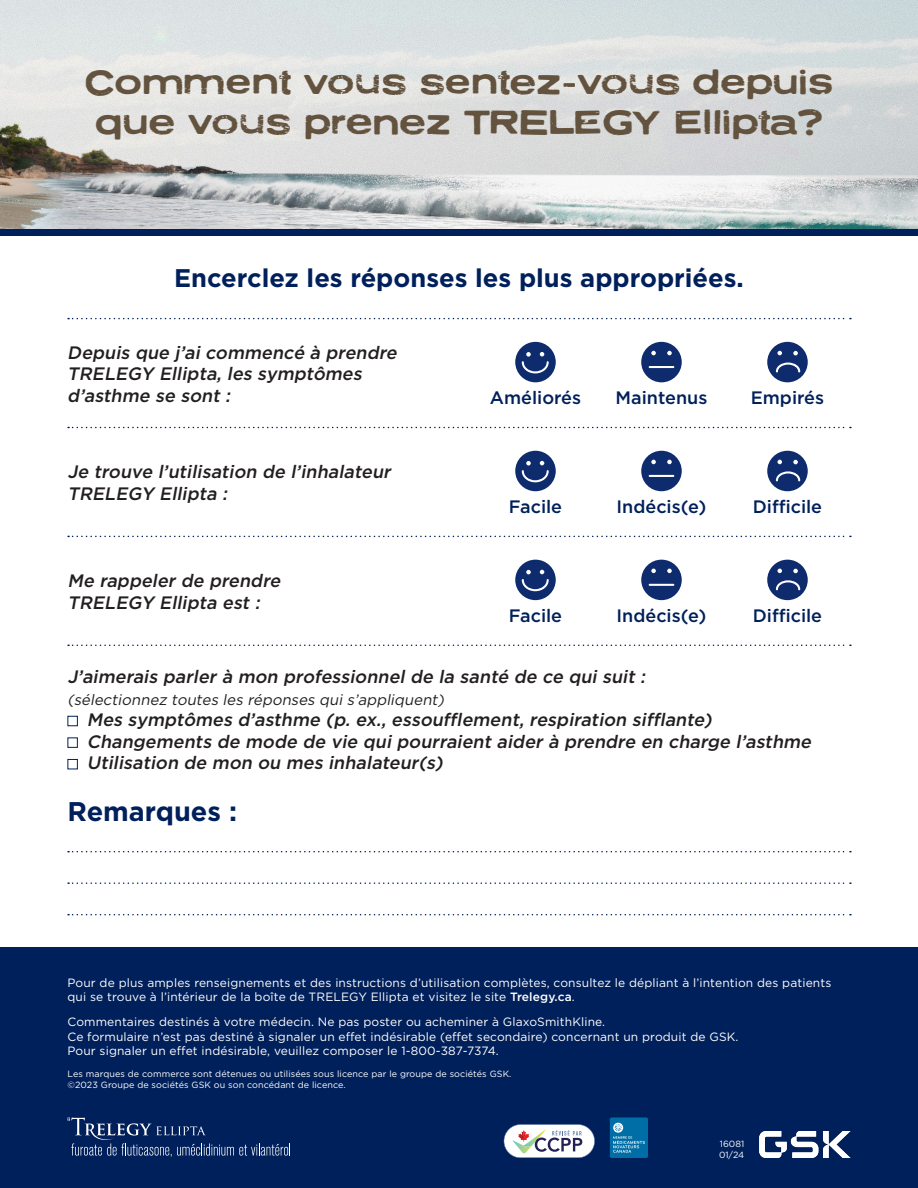
<style>
.page{position:relative;width:918px;height:1188px;background:#fff}
.page>*{position:absolute;margin:0;border:0;box-sizing:border-box;transform-origin:0 0}
.t1{font:36px/40.5px "Neuzon";color:#63523e;text-align:center}
.t2{font:700 27px "Gotham";color:#00205b}
.t3{font:700 25.5px "Gotham";color:#00205b}
.t4{font:italic 500 18px/21.6px "Gotham";color:#231f20}
.t5{font:500 18px "Gotham";color:#00205b}
.t6{font:italic 15px "Gotham";color:#231f20}
.t7{font:12px/14.4px "Gotham";letter-spacing:.01em;color:#fff}
.t8{font:9px/10.8px "Gotham";letter-spacing:.01em;color:#fff}
.s1{font-weight:500}
</style>
<div class="page">
<img style="left:0;top:0;width:918px;height:230px">
<div style="left:0;top:230px;width:918px;height:6px;background:#00205b"></div>
<svg style="left:68px;top:318px;width:783px;height:1px"></svg>
<svg style="left:68px;top:427px;width:783px;height:1px"></svg>
<svg style="left:68px;top:536px;width:783px;height:1px"></svg>
<svg style="left:68px;top:645px;width:783px;height:1px"></svg>
<svg style="left:68px;top:851px;width:783px;height:1px"></svg>
<svg style="left:68px;top:882px;width:783px;height:2px"></svg>
<svg style="left:68px;top:914px;width:783px;height:1px"></svg>
<div style="left:767px;top:342px;width:41px;height:40px;background:#0d2b6d;border-radius:50%"></div>
<svg style="left:793px;top:351px;width:5px;height:4px"></svg>
<svg style="left:777px;top:351px;width:5px;height:4px"></svg>
<svg style="left:776px;top:363px;width:24px;height:9px"></svg>
<div style="left:641px;top:342px;width:41px;height:40px;background:#0d2b6d;border-radius:50%"></div>
<svg style="left:651px;top:351px;width:5px;height:4px"></svg>
<svg style="left:667px;top:351px;width:5px;height:4px"></svg>
<hr style="left:649px;top:366px;width:25px;height:2px;background:#fff">
<div style="left:515px;top:342px;width:41px;height:40px;background:#0d2b6d;border-radius:50%"></div>
<svg style="left:522px;top:352px;width:27px;height:21px"></svg>
<div style="left:767px;top:451px;width:41px;height:40px;background:#0d2b6d;border-radius:50%"></div>
<svg style="left:793px;top:460px;width:5px;height:4px"></svg>
<svg style="left:777px;top:460px;width:5px;height:4px"></svg>
<svg style="left:776px;top:471px;width:24px;height:10px"></svg>
<div style="left:641px;top:451px;width:41px;height:40px;background:#0d2b6d;border-radius:50%"></div>
<svg style="left:651px;top:460px;width:5px;height:4px"></svg>
<svg style="left:667px;top:460px;width:5px;height:4px"></svg>
<hr style="left:649px;top:475px;width:25px;height:2px;background:#fff">
<div style="left:515px;top:451px;width:41px;height:40px;background:#0d2b6d;border-radius:50%"></div>
<svg style="left:522px;top:461px;width:27px;height:21px"></svg>
<div style="left:767px;top:560px;width:41px;height:40px;background:#0d2b6d;border-radius:50%"></div>
<svg style="left:793px;top:569px;width:5px;height:4px"></svg>
<svg style="left:777px;top:569px;width:5px;height:4px"></svg>
<svg style="left:776px;top:580px;width:24px;height:10px"></svg>
<div style="left:641px;top:560px;width:41px;height:40px;background:#0d2b6d;border-radius:50%"></div>
<svg style="left:651px;top:569px;width:5px;height:4px"></svg>
<svg style="left:667px;top:569px;width:5px;height:4px"></svg>
<hr style="left:649px;top:584px;width:25px;height:2px;background:#fff">
<div style="left:515px;top:560px;width:41px;height:40px;background:#0d2b6d;border-radius:50%"></div>
<svg style="left:522px;top:570px;width:27px;height:21px"></svg>
<div style="left:68px;top:716px;width:10px;height:10px;border:1px solid #00205b"></div>
<div style="left:68px;top:737px;width:10px;height:11px;border:1px solid #00205b"></div>
<div style="left:68px;top:759px;width:10px;height:10px;border:1px solid #00205b"></div>
<div style="left:0;top:947px;width:918px;height:241px;background:#00205b"></div>
<svg style="left:68px;top:1118px;width:222px;height:39px"></svg>
<svg style="left:759px;top:1131px;width:91px;height:27px"></svg>
<svg style="left:504px;top:1124px;width:91px;height:34px;background:#c7cad3"></svg>
<div style="left:610px;top:1118px;width:38px;height:40px;background:#006ea6;border-radius:2px"></div>
<svg style="left:613px;top:1123px;width:32px;height:30px"></svg>
<p class="t1" style="left:85px;top:62px;width:750px">Comment vous sentez-vous depuis que vous prenez TRELEGY Ellipta?</p>
<p class="t3" style="left:174px;top:261px;width:571px">Encerclez les réponses les plus appropriées.</p>
<p class="t4" style="left:67px;top:341px;width:335px">Depuis que j’ai commencé à prendre<br>TRELEGY Ellipta, les symptômes d’asthme se sont :</p>
<p class="t4" style="left:68px;top:461px;width:329px">Je trouve l’utilisation de l’inhalateur<br>TRELEGY Ellipta :</p>
<p class="t4" style="left:68px;top:570px;width:218px">Me rappeler de prendre<br>TRELEGY Ellipta est :</p>
<p class="t5" style="left:490px;top:386px;width:93px">Améliorés</p>
<p class="t5" style="left:616px;top:386px;width:93px">Maintenus</p>
<p class="t5" style="left:751px;top:386px;width:75px">Empirés</p>
<p class="t5" style="left:509px;top:495px;width:55px">Facile</p>
<p class="t5" style="left:617px;top:495px;width:91px">Indécis(e)</p>
<p class="t5" style="left:753px;top:495px;width:71px">Difficile</p>
<p class="t5" style="left:509px;top:604px;width:55px">Facile</p>
<p class="t5" style="left:617px;top:604px;width:91px">Indécis(e)</p>
<p class="t5" style="left:753px;top:604px;width:71px">Difficile</p>
<p class="t4" style="left:68px;top:666px;width:583px">J’aimerais parler à mon professionnel de la santé de ce qui suit :</p>
<p class="t6" style="left:68px;top:690px;width:381px">(sélectionnez toutes les réponses qui s’appliquent)</p>
<p class="t4" style="left:87px;top:709px;width:730px">Mes symptômes d’asthme (p. ex., essoufflement, respiration sifflante)<br>Changements de mode de vie qui pourraient aider à prendre en charge l’asthme<br>Utilisation de mon ou mes inhalateur(s)</p>
<p class="t2" style="left:68px;top:793px;width:171px">Remarques :</p>
<p class="t7" style="left:68px;top:975px;width:765px">Pour de plus amples renseignements et des instructions d’utilisation complètes, consultez le dépliant à l’intention des patients qui se trouve à l’intérieur de la boîte de TRELEGY Ellipta et visitez le site <span class="s1">Trelegy.ca</span>.</p>
<p class="t7" style="left:68px;top:1015px;width:673px">Commentaires destinés à votre médecin. Ne pas poster ou acheminer à GlaxoSmithKline.<br>Ce formulaire n’est pas destiné à signaler un effet indésirable (effet secondaire) concernant un produit de GSK.<br>Pour signaler un effet indésirable, veuillez composer le 1-800-387-7374.</p>
<p class="t8" style="left:68px;top:1068px;width:445px">Les marques de commerce sont détenues ou utilisées sous licence par le groupe de sociétés GSK. ©2023 Groupe de sociétés GSK ou son concédant de licence.</p>
<p class="t8" style="left:720px;top:1138px;width:26px">16081</p>
<p class="t8" style="left:719px;top:1149px;width:27px">01/24</p>
</div>
